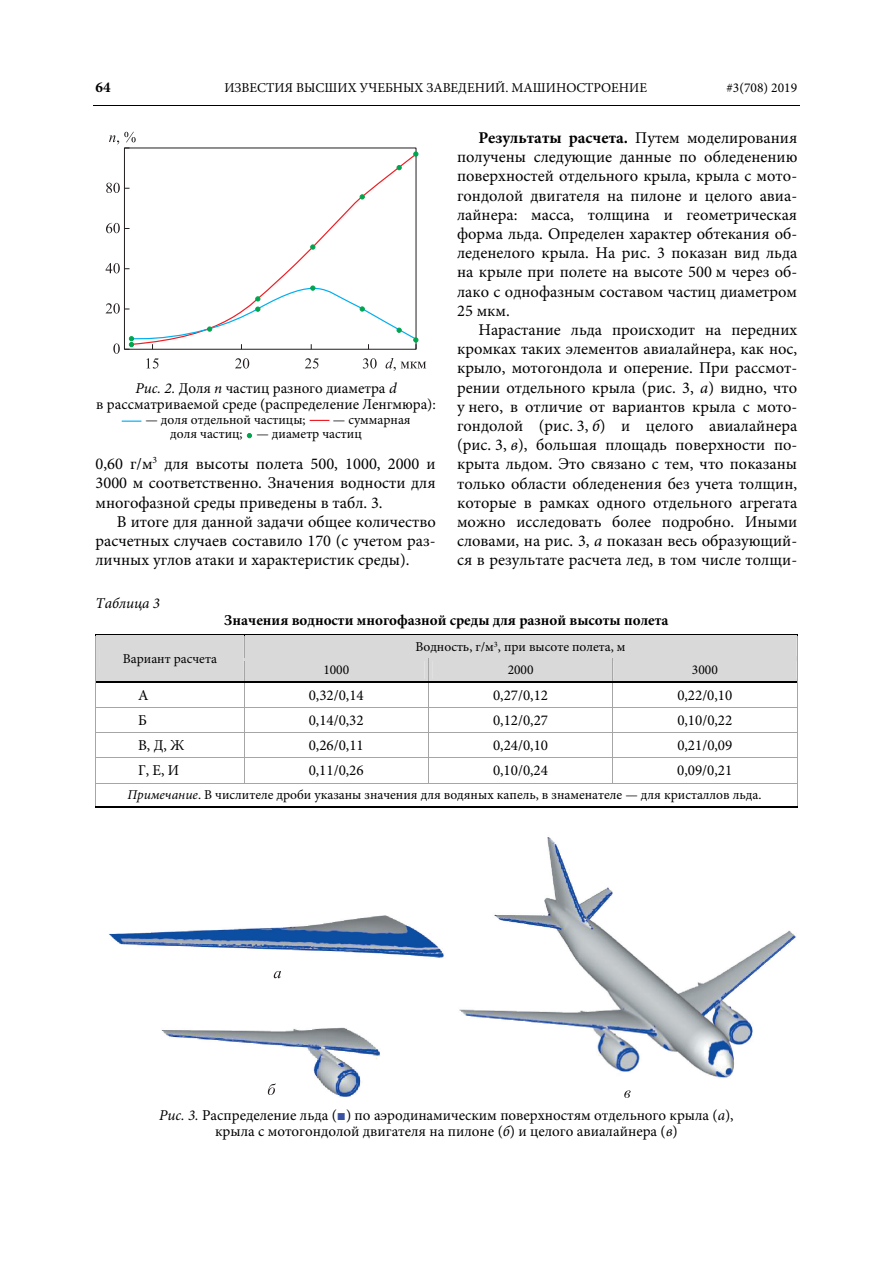
<style>
.page{position:relative;width:893px;height:1263px;background:#fff}
.page>*{position:absolute;margin:0;border:0;box-sizing:border-box;transform-origin:0 0}
.t1{font:16.5px/19.2px "Minion Pro";color:#000;text-align:justify}
.t2{font:15px/15.8px "Minion Pro";color:#000;text-align:center}
.t3{font:700 15px "Minion Pro";color:#000}
.t4{font:italic 15px "Minion Pro";color:#000}
.t5{font:13.5px/14.5px "Minion Pro";color:#000}
.s1{font-style:italic}
.s2{font-weight:700}
.s3{font-family:"Arial";color:#3a51a2}
</style>
<div class="page">
<hr style="left:93px;top:105px;width:706px;height:1px;background:#000">
<svg style="left:95px;top:634px;width:703px;height:174px"></svg>
<img style="left:161px;top:1027px;width:219px;height:70px">
<svg style="left:268px;top:1083px;width:8px;height:12px"></svg>
<img style="left:459px;top:837px;width:337px;height:241px">
<svg style="left:624px;top:1090px;width:7px;height:8px"></svg>
<svg style="left:109px;top:132px;width:27px;height:17px"></svg>
<svg style="left:106px;top:183px;width:23px;height:10px"></svg>
<svg style="left:106px;top:223px;width:23px;height:10px"></svg>
<svg style="left:129px;top:156px;width:288px;height:107px"></svg>
<svg style="left:310px;top:245px;width:5px;height:4px"></svg>
<svg style="left:360px;top:194px;width:5px;height:5px"></svg>
<svg style="left:397px;top:165px;width:4px;height:5px"></svg>
<svg style="left:413px;top:152px;width:5px;height:4px"></svg>
<svg style="left:106px;top:263px;width:320px;height:108px"></svg>
<svg style="left:122px;top:421px;width:19px;height:1px"></svg>
<svg style="left:310px;top:420px;width:19px;height:1px"></svg>
<svg style="left:247px;top:433px;width:5px;height:5px"></svg>
<img style="left:109px;top:915px;width:335px;height:43px">
<svg style="left:274px;top:971px;width:7px;height:7px"></svg>
<p class="t3" style="left:95px;top:81px;width:17px">64</p>
<p class="t5" style="left:224px;top:82px;width:424px">ИЗВЕСТИЯ ВЫСШИХ УЧЕБНЫХ ЗАВЕДЕНИЙ. МАШИНОСТРОЕНИЕ</p>
<p class="t5" style="left:726px;top:82px;width:72px">#3(708) 2019</p>
<p class="t2" style="left:96px;top:382px;width:341px"><span class="s1">Рис. 2.</span> Доля <span class="s1">n</span> частиц разного диаметра <span class="s1">d<br></span>в рассматриваемой среде (распределение Ленгмюра):</p>
<p class="t5" style="left:145px;top:413px;width:162px">— доля отдельной частицы;</p>
<p class="t5" style="left:170px;top:413px;width:242px;text-indent:163px">— суммарная доля частиц; — диаметр частиц</p>
<p class="t1" style="left:95px;top:456px;width:342px">0,60 г/м<sup>3</sup> для высоты полета 500, 1000, 2000 и 3000 м соответственно. Значения водности для многофазной среды приведены в табл. 3.</p>
<p class="t1" style="left:95px;top:513px;width:342px;text-indent:21px">В итоге для данной задачи общее количество расчетных случаев составило 170 (с учетом раз&shy;личных углов атаки и характеристик среды).</p>
<p class="t4" style="left:96px;top:597px;width:66px">Таблица 3</p>
<p class="t1" style="left:457px;top:130px;width:342px;text-indent:21px"><span class="s2">Результаты расчета.</span> Путем моделирования получены следующие данные по обледенению поверхностей отдельного крыла, крыла с мото&shy;гондолой двигателя на пилоне и целого авиа&shy;лайнера: масса, толщина и геометрическая форма льда. Определен характер обтекания об&shy;леденелого крыла. На рис. 3 показан вид льда на крыле при полете на высоте 500 м через об&shy;лако с однофазным составом частиц диаметром 25 мкм.</p>
<p class="t1" style="left:457px;top:322px;width:342px;text-indent:21px">Нарастание льда происходит на передних кромках таких элементов авиалайнера, как нос, крыло, мотогондола и оперение. При рассмот&shy;рении отдельного крыла (рис. 3, <span class="s1">а</span>) видно, что у него, в отличие от вариантов крыла с мото&shy;гондолой (рис. 3, <span class="s1">б</span>) и целого авиалайнера (рис. 3, <span class="s1">в</span>), большая площадь поверхности по&shy;крыта льдом. Это связано с тем, что показаны только области обледенения без учета толщин, которые в рамках одного отдельного агрегата можно исследовать более подробно. Иными словами, на рис. 3, <span class="s1">а</span> показан весь образующий&shy;ся в результате расчета лед, в том числе толщи-</p>
<p class="t3" style="left:224px;top:615px;width:446px">Значения водности многофазной среды для разной высоты полета</p>
<p class="t5" style="left:123px;top:652px;width:96px">Вариант расчета</p>
<p class="t5" style="left:416px;top:641px;width:211px">Водность, г/м<sup>3</sup>, при высоте полета, м</p>
<p class="t5" style="left:323px;top:664px;width:27px">1000</p>
<p class="t5" style="left:508px;top:664px;width:27px">2000</p>
<p class="t5" style="left:692px;top:664px;width:27px">3000</p>
<p class="t2" style="left:138px;top:688px;width:12px">А</p>
<p class="t2" style="left:309px;top:688px;width:56px">0,32/0,14</p>
<p class="t2" style="left:493px;top:688px;width:56px">0,27/0,12</p>
<p class="t2" style="left:677px;top:688px;width:56px">0,22/0,10</p>
<p class="t2" style="left:138px;top:714px;width:10px">Б</p>
<p class="t2" style="left:309px;top:714px;width:57px">0,14/0,32</p>
<p class="t2" style="left:493px;top:714px;width:57px">0,12/0,27</p>
<p class="t2" style="left:677px;top:714px;width:57px">0,10/0,22</p>
<p class="t2" style="left:138px;top:739px;width:48px">В, Д, Ж</p>
<p class="t2" style="left:309px;top:739px;width:56px">0,26/0,11</p>
<p class="t2" style="left:493px;top:739px;width:56px">0,24/0,10</p>
<p class="t2" style="left:677px;top:739px;width:56px">0,21/0,09</p>
<p class="t2" style="left:138px;top:764px;width:43px">Г, Е, И</p>
<p class="t2" style="left:309px;top:764px;width:56px">0,11/0,26</p>
<p class="t2" style="left:493px;top:764px;width:56px">0,10/0,24</p>
<p class="t2" style="left:677px;top:764px;width:56px">0,09/0,21</p>
<p class="t5" style="left:128px;top:789px;width:635px"><span class="s1">Примечание</span>. В числителе дроби указаны значения для водяных капель, в знаменателе — для кристаллов льда.</p>
<p class="t2" style="left:159px;top:1109px;width:576px"><span class="s1">Рис. 3.</span> Распределение льда (<span class="s3">■</span>) по аэродинамическим поверхностям отдельного крыла (<span class="s1">а</span>), крыла с мотогондолой двигателя на пилоне (<span class="s1">б</span>) и целого авиалайнера (<span class="s1">в</span>)</p>
</div>
